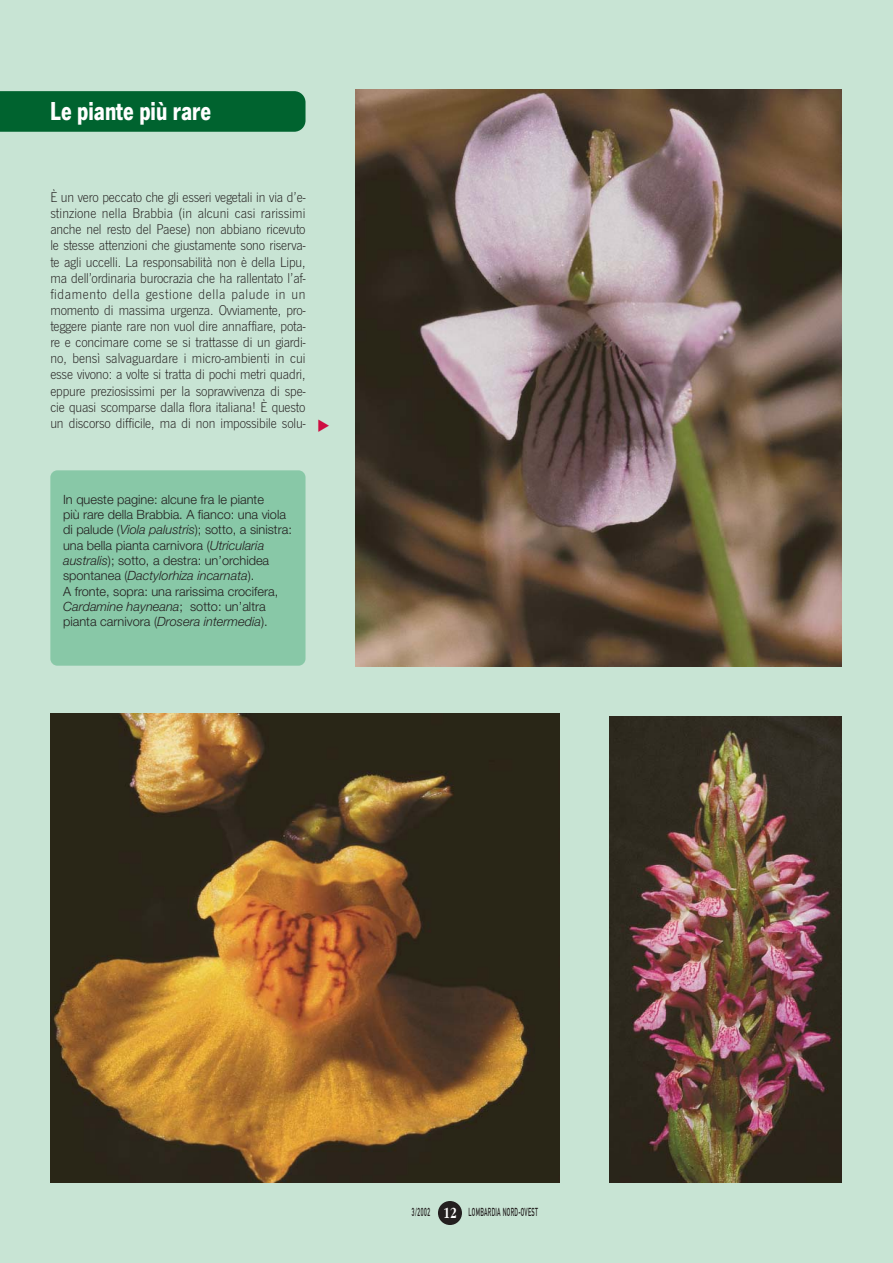
<style>
.page{position:relative;width:893px;height:1263px;background:#c8e4d4}
.page>*{position:absolute;margin:0;border:0;box-sizing:border-box;transform-origin:0 0}
.t1{font:700 27px "News Got T";color:#fff;scale:.8 1}
.t2{font:14.7px/16px "News Got T Ligh";letter-spacing:-.01em;color:#231f1f;text-align:justify}
.t3{font:300 12.75px/15.3px "Helvetica Neue";color:#231f1f}
.t4{font:11.4px "DIN Mittelschrift";letter-spacing:.05em;color:#231f1f;scale:.5 1}
.s1{font-style:italic}
.s2{font-family:"Garamond";font-weight:700;font-size:16.2px;color:#fff}
</style>
<div class="page">
<div style="left:438px;top:1201px;width:24px;height:24px;background:#231f1f;border-radius:50%"></div>
<div style="left:50px;top:470px;width:255px;height:196px;background:#88c8a7;border-radius:7px"></div>
<div style="left:0;top:91px;width:305px;height:41px;background:#00632f"></div>
<img style="left:355px;top:89px;width:486px;height:577px">
<img style="left:609px;top:716px;width:232px;height:466px">
<img style="left:50px;top:713px;width:509px;height:469px">
<h1 class="t1" style="left:50px;top:101px;width:203px">Le piante più rare</h1>
<p class="t2" style="left:50px;top:191px;width:257px">È un vero peccato che gli esseri vegetali in via d’e&shy;stinzione nella Brabbia (in alcuni casi rarissimi anche nel resto del Paese) non abbiano ricevuto le stesse attenzioni che giustamente sono riserva&shy;te agli uccelli. La responsabilità non è della Lipu, ma dell’ordinaria burocrazia che ha rallentato l’af&shy;fidamento della gestione della palude in un momento di massima urgenza. Ovviamente, pro&shy;teggere piante rare non vuol dire annaffiare, pota&shy;re e concimare come se si trattasse di un giardi&shy;no, bensì salvaguardare i micro-ambienti in cui esse vivono: a volte si tratta di pochi metri quadri, eppure preziosissimi per la sopravvivenza di spe&shy;cie quasi scomparse dalla flora italiana! È questo un discorso difficile, ma di non impossibile solu-</p>
<p class="t3" style="left:63px;top:493px;width:230px">In queste pagine: alcune fra le piante<br>più rare della Brabbia. A fianco: una viola di palude (<span class="s1">Viola palustris</span>); sotto, a sinistra: una bella pianta carnivora (<span class="s1">Utricularia australis</span>); sotto, a destra: un’orchidea spontanea (<span class="s1">Dactylorhiza incarnata</span>).<br>A fronte, sopra: una rarissima crocifera, <span class="s1">Cardamine hayneana</span>; sotto: un’altra pianta carnivora (<span class="s1">Drosera intermedia</span>).</p>
<p class="t4" style="left:412px;top:1208px;width:254px">3/2002 <span class="s2">12</span> LOMBARDIA NORD-OVEST</p>
</div>
